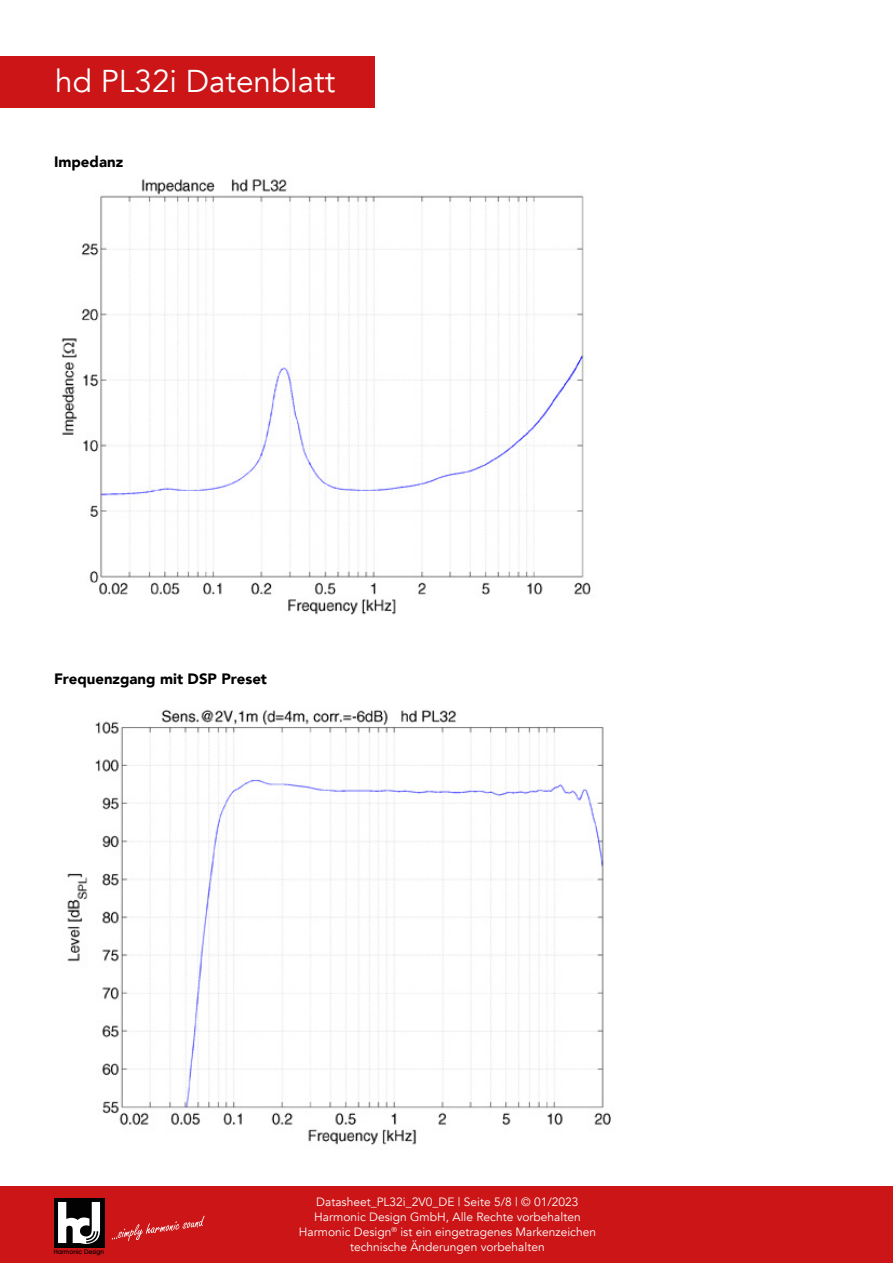
<style>
.page{position:relative;width:893px;height:1263px;background:#fff}
.page>*{position:absolute;margin:0;border:0;box-sizing:border-box;transform-origin:0 0}
.t1{font:31.5px "Avenir";color:#fff}
.t2{font:900 15px "Avenir";color:#000}
.t3{font:12px/15px "Avenir";color:#fff;text-align:center}
.t4{font:500 6.45px "Avant Garde IT Cby BT";color:#000}
</style>
<div class="page">
<div style="left:0;top:1186px;width:893px;height:77px;background:#cb1517"></div>
<div style="left:54px;top:1198px;width:50px;height:49px;background:#020203"></div>
<svg style="left:58px;top:1202px;width:42px;height:42px"></svg>
<svg style="left:112px;top:1216px;width:93px;height:25px"></svg>
<img style="left:61px;top:179px;width:530px;height:436px">
<img style="left:67px;top:709px;width:544px;height:436px">
<div style="left:0;top:57px;width:375px;height:51px;background:#cb1517"></div>
<h1 class="t1" style="left:55px;top:62px;width:281px">hd PL32i Datenblatt</h1>
<p class="t2" style="left:54px;top:148px;width:71px">Impedanz</p>
<p class="t2" style="left:54px;top:666px;width:215px">Frequenzgang mit DSP Preset</p>
<p class="t4" style="left:54px;top:1248px;width:52px">Harmonic Design</p>
<p class="t3" style="left:299px;top:1194px;width:299px">Datasheet_PL32i_2V0_DE | Seite 5/8 | © 01/2023<br>Harmonic Design GmbH, Alle Rechte vorbehalten Harmonic Design<sup>®</sup> ist ein eingetragenes Markenzeichen technische Änderungen vorbehalten</p>
</div>
